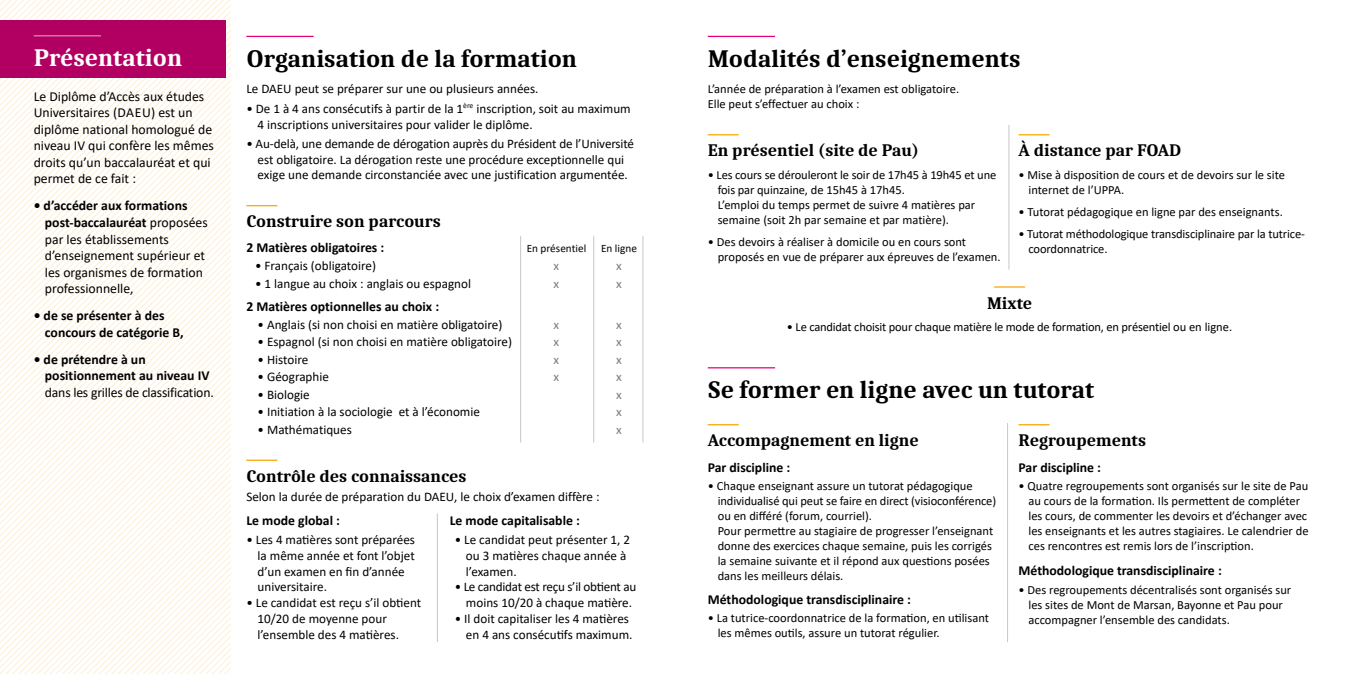
<style>
.page{position:relative;width:1347px;height:674px;background:#fff}
.page>*{position:absolute;margin:0;border:0;box-sizing:border-box;transform-origin:0 0}
.t1{font:700 25px "Caladea";color:#000}
.t2{font:700 25px "Caladea";color:#fff}
.t3{font:700 17.5px "Caladea";color:#000}
.t4{font:13.75px/16.5px "Calibri";color:#000}
.t5{font:700 13.75px/16.5px "Calibri";color:#000}
.t6{font:13.12px/15.8px "Calibri";color:#000}
.t7{font:13.12px/15.8px "Calibri";letter-spacing:-.02em;color:#000;text-align:center}
.t8{font:13.12px "Calibri";color:#7c7b7b}
.t9{font:12.5px/15px "Calibri";color:#000}
.t10{font:11.25px "Calibri";color:#000}
.s1{font-weight:700}
</style>
<div class="page">
<svg style="left:0;top:0;width:230px;height:165px"></svg>
<svg style="left:0;top:165px;width:230px;height:12px"></svg>
<svg style="left:0;top:177px;width:230px;height:13px"></svg>
<svg style="left:0;top:190px;width:230px;height:12px"></svg>
<svg style="left:0;top:202px;width:230px;height:13px"></svg>
<svg style="left:0;top:215px;width:230px;height:12px"></svg>
<svg style="left:0;top:227px;width:230px;height:446px"></svg>
<svg style="left:7px;top:240px;width:223px;height:433px"></svg>
<svg style="left:20px;top:252px;width:210px;height:421px"></svg>
<svg style="left:33px;top:265px;width:197px;height:408px"></svg>
<svg style="left:45px;top:277px;width:185px;height:396px"></svg>
<svg style="left:58px;top:290px;width:172px;height:383px"></svg>
<hr style="left:246px;top:36px;width:68px;height:1px;background:#e6007d">
<hr style="left:246px;top:205px;width:31px;height:1px;background:#f7a600">
<hr style="left:246px;top:459px;width:31px;height:1px;background:#f7a600">
<div style="left:0;top:20px;width:226px;height:57px;background:#b10061"></div>
<hr style="left:34px;top:35px;width:67px;height:1px;background:#d78faf">
<hr style="left:707px;top:36px;width:68px;height:1px;background:#e6007d">
<hr style="left:707px;top:134px;width:31px;height:1px;background:#f7a600">
<hr style="left:1018px;top:134px;width:31px;height:1px;background:#f7a600">
<hr style="left:994px;top:286px;width:31px;height:1px;background:#f7a600">
<hr style="left:707px;top:367px;width:68px;height:1px;background:#e6007d">
<hr style="left:707px;top:424px;width:31px;height:1px;background:#f7a600">
<hr style="left:1018px;top:424px;width:31px;height:1px;background:#f7a600">
<hr style="left:593px;top:236px;width:1px;height:206px;background:#c6c6c6">
<hr style="left:642px;top:236px;width:1px;height:206px;background:#c6c6c6">
<hr style="left:520px;top:236px;width:1px;height:206px;background:#c6c6c6">
<hr style="left:1007px;top:423px;width:1px;height:218px;background:#c6c6c6">
<hr style="left:437px;top:513px;width:1px;height:128px;background:#c6c6c6">
<hr style="left:1008px;top:125px;width:1px;height:144px;background:#c6c6c6">
<h1 class="t2" style="left:34px;top:43px;width:150px">Présentation</h1>
<p class="t4" style="left:34px;top:87px;width:182px">Le Diplôme d’Accès aux études<br>Universitaires (DAEU) est un diplôme national homologué de niveau IV qui confère les mêmes droits qu’un baccalauréat et qui permet de ce fait :</p>
<p class="t4" style="left:45px;top:197px;width:164px;text-indent:-11px"><span class="s1">• d’accéder aux formations post-baccalauréat</span> proposées par les établissements d’enseignement supérieur et les organismes de formation professionnelle,</p>
<p class="t5" style="left:45px;top:307px;width:140px;text-indent:-11px">• de se présenter à des concours de catégorie B,</p>
<p class="t5" style="left:45px;top:351px;width:166px;text-indent:-11px">• de prétendre à un positionnement au niveau IV</p>
<p class="t4" style="left:45px;top:383px;width:170px">dans les grilles de classification.</p>
<h1 class="t1" style="left:246px;top:43px;width:332px">Organisation de la formation</h1>
<p class="t6" style="left:246px;top:81px;width:294px">Le DAEU peut se préparer sur une ou plusieurs années.</p>
<p class="t6" style="left:258px;top:100px;width:375px;text-indent:-11px">• De 1 à 4 ans consécutifs à partir de la 1<sup>ère</sup> inscription, soit au maximum<br>4 inscriptions universitaires pour valider le diplôme.</p>
<p class="t6" style="left:246px;top:135px;width:389px;text-align:center">• Au-delà, une demande de dérogation auprès du Président de l’Université est obligatoire. La dérogation reste une procédure exceptionnelle qui exige une demande circonstanciée avec une justification argumentée.</p>
<h2 class="t3" style="left:246px;top:211px;width:196px">Construire son parcours</h2>
<p class="t5" style="left:246px;top:239px;width:139px">2 Matières obligatoires :</p>
<p class="t10" style="left:526px;top:241px;width:61px">En présentiel</p>
<p class="t10" style="left:601px;top:241px;width:37px">En ligne</p>
<p class="t6" style="left:255px;top:257px;width:122px">• Français (obligatoire)</p>
<p class="t8" style="left:553px;top:256px;width:7px">x</p>
<p class="t8" style="left:616px;top:256px;width:7px">x</p>
<p class="t6" style="left:255px;top:275px;width:217px">• 1 langue au choix : anglais ou espagnol</p>
<p class="t8" style="left:553px;top:274px;width:7px">x</p>
<p class="t8" style="left:616px;top:274px;width:7px">x</p>
<p class="t5" style="left:246px;top:298px;width:194px">2 Matières optionnelles au choix :</p>
<p class="t6" style="left:258px;top:316px;width:246px">• Anglais (si non choisi en matière obligatoire)</p>
<p class="t8" style="left:553px;top:315px;width:7px">x</p>
<p class="t8" style="left:616px;top:315px;width:7px">x</p>
<p class="t6" style="left:258px;top:333px;width:256px">• Espagnol (si non choisi en matière obligatoire)</p>
<p class="t8" style="left:553px;top:332px;width:7px">x</p>
<p class="t8" style="left:616px;top:332px;width:7px">x</p>
<p class="t6" style="left:258px;top:351px;width:52px">• Histoire</p>
<p class="t8" style="left:553px;top:350px;width:7px">x</p>
<p class="t8" style="left:616px;top:350px;width:7px">x</p>
<p class="t6" style="left:258px;top:368px;width:73px">• Géographie</p>
<p class="t8" style="left:553px;top:367px;width:7px">x</p>
<p class="t8" style="left:616px;top:367px;width:7px">x</p>
<p class="t6" style="left:258px;top:386px;width:54px">• Biologie</p>
<p class="t8" style="left:616px;top:385px;width:7px">x</p>
<p class="t6" style="left:258px;top:403px;width:224px">• Initiation à la sociologie et à l’économie</p>
<p class="t8" style="left:616px;top:402px;width:7px">x</p>
<p class="t6" style="left:258px;top:421px;width:96px">• Mathématiques</p>
<p class="t8" style="left:616px;top:420px;width:7px">x</p>
<h2 class="t3" style="left:246px;top:465px;width:222px">Contrôle des connaissances</h2>
<p class="t6" style="left:246px;top:488px;width:355px">Selon la durée de préparation du DAEU, le choix d’examen diffère :</p>
<p class="t5" style="left:246px;top:511px;width:95px">Le mode global :</p>
<p class="t6" style="left:258px;top:531px;width:159px;text-indent:-11px">• Les 4 matières sont préparées la même année et font l’objet d’un examen en fin d’année universitaire.</p>
<p class="t6" style="left:258px;top:594px;width:165px;text-indent:-11px">• Le candidat est reçu s’il obtient<br>10/20 de moyenne pour l’ensemble des 4 matières.</p>
<p class="t5" style="left:450px;top:511px;width:132px">Le mode capitalisable :</p>
<p class="t6" style="left:466px;top:531px;width:166px;text-indent:-11px">• Le candidat peut présenter 1, 2 ou 3 matières chaque année à l’examen.</p>
<p class="t7" style="left:455px;top:578px;width:183px">• Le candidat est reçu s’il obtient au moins 10/20 à chaque matière.</p>
<p class="t6" style="left:455px;top:610px;width:179px;text-align:right">• Il doit capitaliser les 4 matières en 4 ans consécutifs maximum.</p>
<h1 class="t1" style="left:707px;top:43px;width:314px">Modalités d’enseignements</h1>
<p class="t9" style="left:707px;top:80px;width:253px;line-height:15.8px">L’année de préparation à l’examen est obligatoire.<br>Elle peut s’effectuer au choix :</p>
<h2 class="t3" style="left:707px;top:140px;width:213px">En présentiel (site de Pau)</h2>
<p class="t9" style="left:717px;top:166px;width:280px;text-indent:-10px">• Les cours se dérouleront le soir de 17h45 à 19h45 et une fois par quinzaine, de 15h45 à 17h45.<br>L’emploi du temps permet de suivre 4 matières par semaine (soit 2h par semaine et par matière).</p>
<p class="t9" style="left:717px;top:233px;width:284px;text-indent:-10px">• Des devoirs à réaliser à domicile ou en cours sont proposés en vue de préparer aux épreuves de l’examen.</p>
<h2 class="t3" style="left:1018px;top:140px;width:165px">À distance par FOAD</h2>
<p class="t9" style="left:1028px;top:166px;width:258px;text-indent:-10px">• Mise à disposition de cours et de devoirs sur le site internet de l’UPPA.</p>
<p class="t9" style="left:1018px;top:203px;width:266px">• Tutorat pédagogique en ligne par des enseignants.</p>
<p class="t9" style="left:1028px;top:226px;width:278px;text-indent:-10px">• Tutorat méthodologique transdisciplinaire par la tutrice&shy;coordonnatrice.</p>
<h2 class="t3" style="left:987px;top:292px;width:46px">Mixte</h2>
<p class="t9" style="left:787px;top:318px;width:447px">• Le candidat choisit pour chaque matière le mode de formation, en présentiel ou en ligne.</p>
<h1 class="t1" style="left:707px;top:374px;width:388px">Se former en ligne avec un tutorat</h1>
<h2 class="t3" style="left:707px;top:429px;width:212px">Accompagnement en ligne</h2>
<p class="t5" style="left:707px;top:458px;width:84px">Par discipline :</p>
<p class="t9" style="left:717px;top:478px;width:280px;text-indent:-10px">• Chaque enseignant assure un tutorat pédagogique individualisé qui peut se faire en direct (visioconférence) ou en différé (forum, courriel).<br>Pour permettre au stagiaire de progresser l’enseignant donne des exercices chaque semaine, puis les corrigés la semaine suivante et il répond aux questions posées dans les meilleurs délais.</p>
<p class="t5" style="left:707px;top:590px;width:205px">Méthodologique transdisciplinaire :</p>
<p class="t9" style="left:717px;top:610px;width:273px;text-indent:-10px">• La tutrice-coordonnatrice de la formation, en utilisant les mêmes outils, assure un tutorat régulier.</p>
<h2 class="t3" style="left:1018px;top:429px;width:129px">Regroupements</h2>
<p class="t5" style="left:1018px;top:458px;width:84px">Par discipline :</p>
<p class="t9" style="left:1028px;top:478px;width:281px;text-indent:-10px">• Quatre regroupements sont organisés sur le site de Pau au cours de la formation. Ils permettent de compléter les cours, de commenter les devoirs et d’échanger avec les enseignants et les autres stagiaires. Le calendrier de ces rencontres est remis lors de l’inscription.</p>
<p class="t5" style="left:1018px;top:562px;width:205px">Méthodologique transdisciplinaire :</p>
<p class="t9" style="left:1028px;top:581px;width:264px;text-indent:-10px">• Des regroupements décentralisés sont organisés sur les sites de Mont de Marsan, Bayonne et Pau pour accompagner l’ensemble des candidats.</p>
</div>
